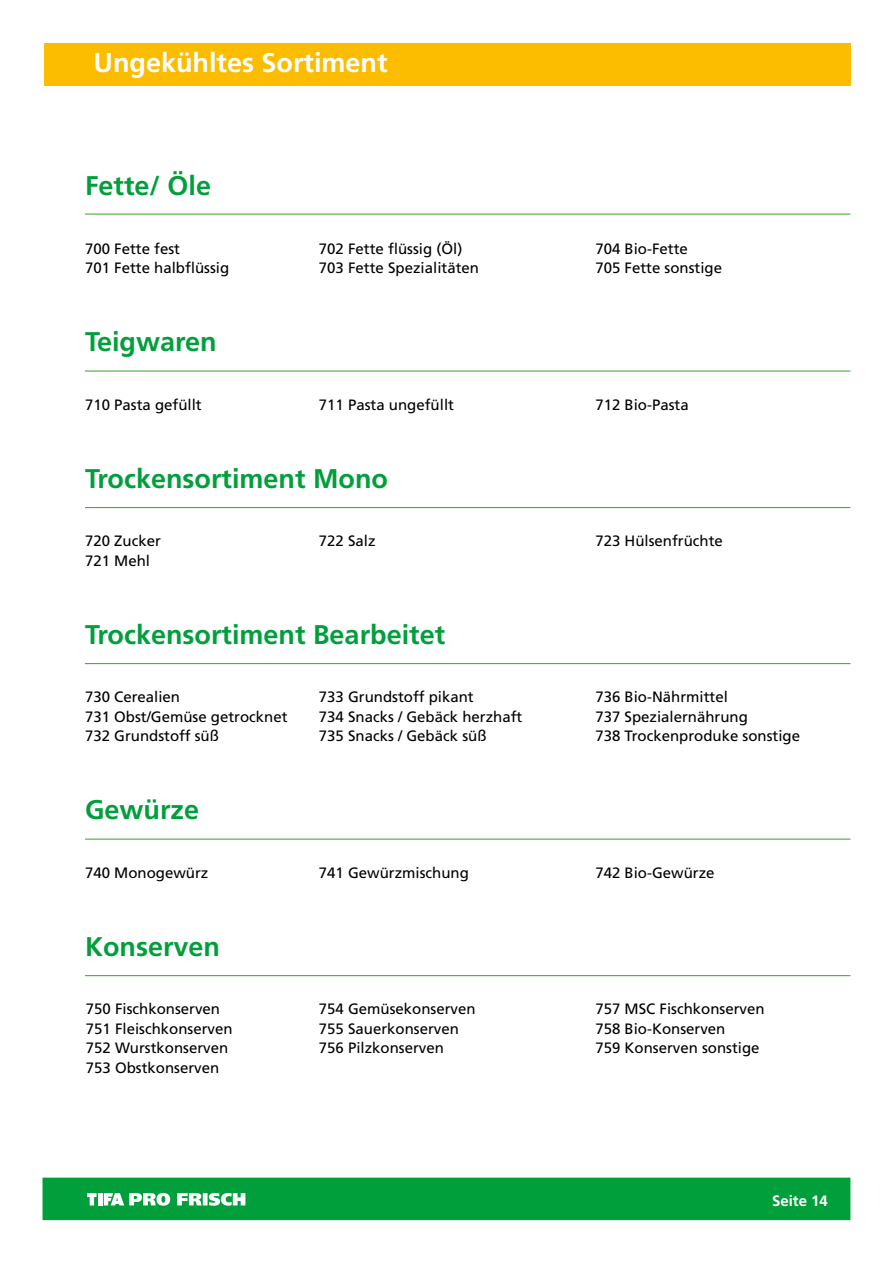
<style>
.page{position:relative;width:893px;height:1263px;background:#fff}
.page>*{position:absolute;margin:0;border:0;box-sizing:border-box;transform-origin:0 0}
.t1{font:700 27px "Frutiger";color:#009f3c}
.t2{font:700 27px "Frutiger";color:#fff}
.t3{font:15px/19.5px "Frutiger";color:#000}
.t4{font:700 15px "Frutiger";color:#fff}
</style>
<div class="page">
<div style="left:44px;top:43px;width:806px;height:43px;background:#fcbc00"></div>
<hr style="left:85px;top:214px;width:765px;height:1px;background:#3fa535">
<hr style="left:85px;top:371px;width:765px;height:1px;background:#3fa535">
<hr style="left:85px;top:507px;width:765px;height:1px;background:#3fa535">
<hr style="left:85px;top:663px;width:765px;height:1px;background:#3fa535">
<hr style="left:85px;top:975px;width:765px;height:1px;background:#3fa535">
<hr style="left:85px;top:839px;width:765px;height:1px;background:#3fa535">
<div style="left:43px;top:1177px;width:807px;height:43px;background:#009f3c;border:2px solid #009f3c"></div>
<svg style="left:87px;top:1193px;width:10px;height:12px"></svg>
<hr style="left:98px;top:1193px;width:4px;height:12px;background:#fff">
<svg style="left:177px;top:1193px;width:68px;height:13px"></svg>
<svg style="left:104px;top:1193px;width:66px;height:13px"></svg>
<h1 class="t2" style="left:94px;top:47px;width:296px">Ungekühltes Sortiment</h1>
<h1 class="t1" style="left:85px;top:170px;width:128px">Fette/ Öle</h1>
<p class="t3" style="left:85px;top:238px;width:146px">700 Fette fest<br>701 Fette halbflüssig</p>
<h1 class="t1" style="left:85px;top:326px;width:133px">Teigwaren</h1>
<p class="t3" style="left:85px;top:394px;width:118px">710 Pasta gefüllt</p>
<p class="t3" style="left:319px;top:238px;width:162px">702 Fette flüssig (Öl)<br>703 Fette Spezialitäten</p>
<p class="t3" style="left:595px;top:238px;width:128px">704 Bio-Fette<br>705 Fette sonstige</p>
<p class="t3" style="left:319px;top:394px;width:137px">711 Pasta ungefüllt</p>
<p class="t3" style="left:595px;top:394px;width:95px">712 Bio-Pasta</p>
<h1 class="t1" style="left:85px;top:462px;width:305px">Trockensortiment Mono</h1>
<p class="t3" style="left:85px;top:531px;width:77px">720 Zucker<br>721 Mehl</p>
<p class="t3" style="left:319px;top:531px;width:58px">722 Salz</p>
<h1 class="t1" style="left:85px;top:618px;width:362px">Trockensortiment Bearbeitet</h1>
<p class="t3" style="left:85px;top:687px;width:204px">730 Cerealien<br>731 Obst/Gemüse getrocknet<br>732 Grundstoff süß</p>
<h1 class="t1" style="left:85px;top:794px;width:116px">Gewürze</h1>
<p class="t3" style="left:85px;top:862px;width:125px">740 Monogewürz</p>
<h1 class="t1" style="left:85px;top:930px;width:137px">Konserven</h1>
<p class="t3" style="left:86px;top:999px;width:148px">750 Fischkonserven<br>751 Fleischkonserven<br>752 Wurstkonserven<br>753 Obstkonserven</p>
<p class="t3" style="left:319px;top:687px;width:205px">733 Grundstoff pikant<br>734 Snacks / Gebäck herzhaft<br>735 Snacks / Gebäck süß</p>
<p class="t3" style="left:319px;top:862px;width:152px">741 Gewürzmischung</p>
<p class="t3" style="left:319px;top:999px;width:158px">754 Gemüsekonserven<br>755 Sauerkonserven<br>756 Pilzkonserven</p>
<p class="t3" style="left:595px;top:531px;width:129px">723 Hülsenfrüchte</p>
<p class="t3" style="left:595px;top:687px;width:206px">736 Bio-Nährmittel<br>737 Spezialernährung<br>738 Trockenproduke sonstige</p>
<p class="t3" style="left:595px;top:862px;width:121px">742 Bio-Gewürze</p>
<p class="t3" style="left:595px;top:999px;width:171px">757 MSC Fischkonserven<br>758 Bio-Konserven<br>759 Konserven sonstige</p>
<p class="t4" style="left:772px;top:1192px;width:57px">Seite 14</p>
</div>
